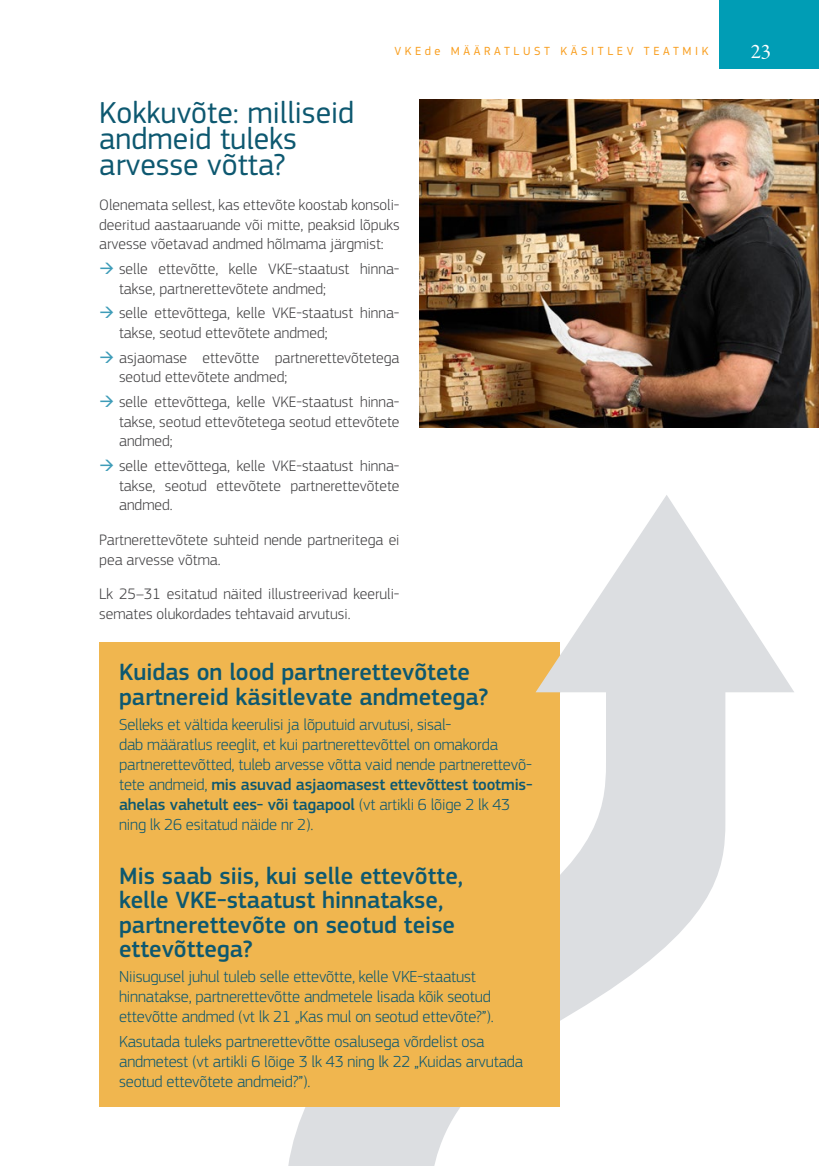
<style>
.page{position:relative;width:819px;height:1166px;background:#fff}
.page>*{position:absolute;margin:0;border:0;box-sizing:border-box;transform-origin:0 0}
.title_2{font:31.5px/26.2px "EC Square Sans Pro";color:#0d5870}
.box_title_bis{font:500 24.5px/24.5px "EC Square Sans Pro";color:#0d5870}
.box_title{font:500 24.5px/24.5px "EC Square Sans Pro";color:#0d5870}
.t1{font:21px "Garamond Premr Pro";color:#fff}
.box_body{font:300 16.62px/19.9px "EC Square Sans Pro";letter-spacing:-.01em;color:#0d5870}
.body{font:300 15.75px/19.6px "EC Square Sans Pro";color:#414042}
.t2{font:12.25px "EC Square Sans Pro";letter-spacing:.295em;color:#f99d1c}
.s1{color:#3e9cb8}
.s2{font-weight:500}
</style>
<div class="page">
<div style="left:719px;top:0;width:100px;height:68px;background:#009db5"></div>
<svg style="left:288px;top:495px;width:506px;height:671px"></svg>
<img style="left:419px;top:99px;width:400px;height:328px">
<div style="left:99px;top:642px;width:460px;height:465px;background:#f0b64f"></div>
<svg style="left:536px;top:654px;width:24px;height:38px"></svg>
<p class="t2" style="left:394px;top:44px;width:316px">VKEde MÄÄRATLUST KÄSITLEV TEATMIK</p>
<h3 class="t1" style="left:750px;top:39px;width:22px">23</h3>
<p class="title_2" style="left:99px;top:100px;width:256px">Kokkuvõte: milliseid andmeid tuleks arvesse võtta?</p>
<p class="body" style="left:99px;top:195px;width:302px;text-align:justify">Olenemata sellest, kas ettevõte koostab konsoli&shy;deeritud aastaaruande või mitte, peaksid lõpuks arvesse võetavad andmed hõlmama järgmist:</p>
<p class="body" style="left:119px;top:259px;width:282px;text-indent:-20px"><span class="s1">→</span> selle ettevõtte, kelle VKE-staatust hinna&shy;takse, partnerettevõtete andmed;</p>
<p class="body" style="left:119px;top:303px;width:282px;text-indent:-20px"><span class="s1">→</span> selle ettevõttega, kelle VKE-staatust hinna&shy;takse, seotud ettevõtete andmed;</p>
<p class="body" style="left:119px;top:348px;width:282px;text-indent:-20px"><span class="s1">→</span> asjaomase ettevõtte partnerettevõtetega seotud ettevõtete andmed;</p>
<p class="body" style="left:119px;top:392px;width:282px;text-align:justify;text-indent:-20px"><span class="s1">→</span> selle ettevõttega, kelle VKE-staatust hinna&shy;takse, seotud ettevõtetega seotud ettevõtete andmed;</p>
<p class="body" style="left:119px;top:456px;width:282px;text-align:justify;text-indent:-20px"><span class="s1">→</span> selle ettevõttega, kelle VKE-staatust hinna&shy;takse, seotud ettevõtete partnerettevõtete andmed.</p>
<p class="body" style="left:99px;top:530px;width:302px">Partnerettevõtete suhteid nende partneritega ei pea arvesse võtma.</p>
<p class="body" style="left:99px;top:584px;width:302px">Lk 25–31 esitatud näited illustreerivad keeruli&shy;semates olukordades tehtavaid arvutusi.</p>
<p class="box_title" style="left:119px;top:660px;width:370px">Kuidas on lood partnerettevõtete partnereid käsitlevate andmetega?</p>
<p class="box_body" style="left:119px;top:714px;width:414px">Selleks et vältida keerulisi ja lõputuid arvutusi, sisal-<br>dab määratlus reeglit, et kui partnerettevõttel on omakorda partnerettevõtted, tuleb arvesse võtta vaid nende partnerettevõ&shy;tete andmeid, <span class="s2">mis asuvad asjaomasest ettevõttest tootmis&shy;ahelas vahetult ees- või tagapool</span> (vt artikli 6 lõige 2 lk 43 ning lk 26 esitatud näide nr 2).</p>
<p class="box_title_bis" style="left:119px;top:864px;width:345px">Mis saab siis, kui selle ettevõtte, kelle VKE-staatust hinnatakse, partnerettevõte on seotud teise ettevõttega?</p>
<p class="box_body" style="left:119px;top:966px;width:376px">Niisugusel juhul tuleb selle ettevõtte, kelle VKE-staatust hinnatakse, partnerettevõtte andmetele lisada kõik seotud ettevõtte andmed (vt lk 21 „Kas mul on seotud ettevõte?”).</p>
<p class="box_body" style="left:119px;top:1031px;width:405px">Kasutada tuleks partnerettevõtte osalusega võrdelist osa andmetest (vt artikli 6 lõige 3 lk 43 ning lk 22 „Kuidas arvutada seotud ettevõtete andmeid?”).</p>
</div>
